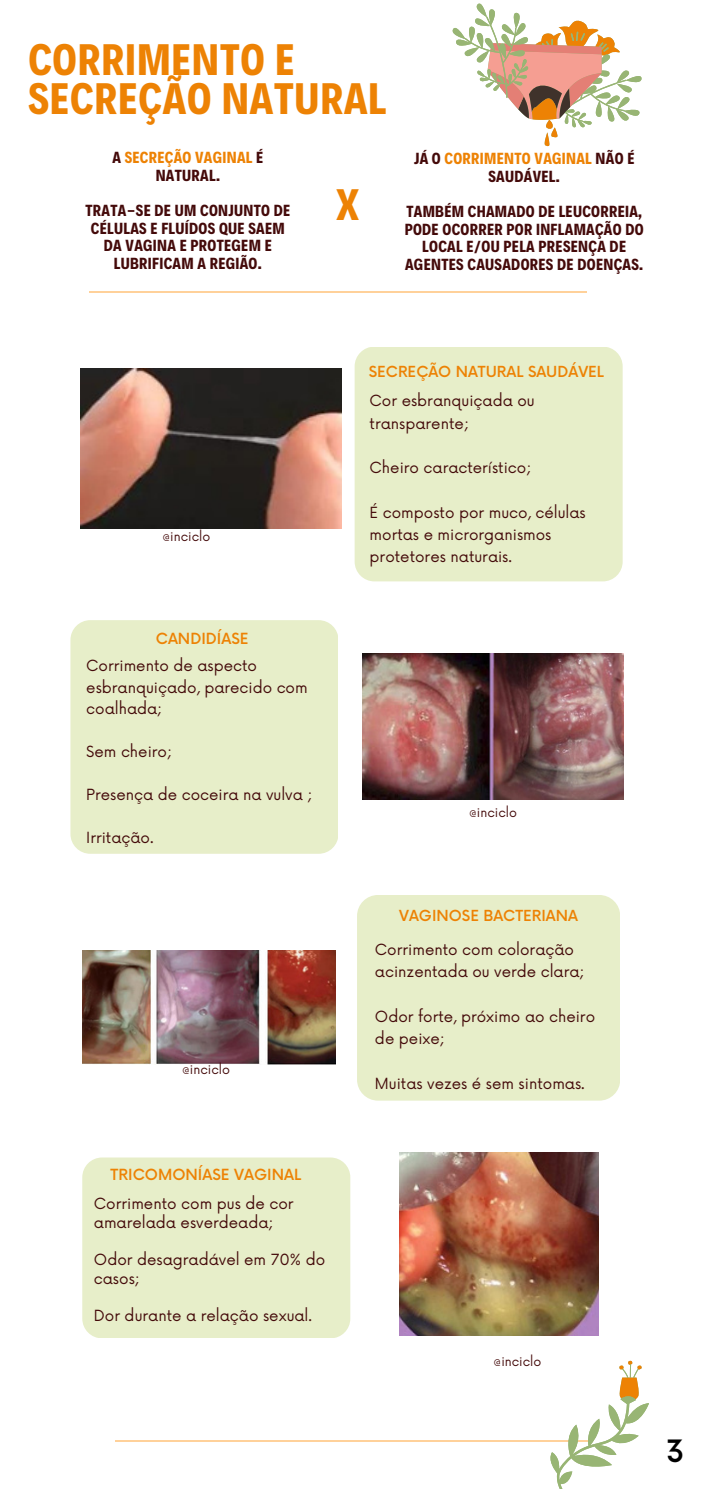
<style>
.page{position:relative;width:702px;height:1489px;background:#fff}
.page>*{position:absolute;margin:0;border:0;box-sizing:border-box;transform-origin:0 0}
.t1{font:700 44.5px/39.5px "Decalotype";letter-spacing:.02em;color:#ed8204}
.t2{font:500 30px "Now";color:#000}
.t3{font:700 16.25px/17.5px "Decalotype";letter-spacing:.02em;color:#440a0a;text-align:center}
.t4{font:700 16.25px/17.5px "Decalotype";letter-spacing:.02em;color:#ed8204;text-align:center}
.t5{font:15px/22.2px "Now";color:#440a0a}
.t6{font:500 15px "Now";color:#ed8204}
.t7{font:12.5px "Now";color:#440a0a}
.s1{color:#440a0a}
</style>
<div class="page">
<hr style="left:90px;top:291px;width:497px;height:2px;background:#ffd19a">
<svg style="left:452px;top:3px;width:189px;height:144px"></svg>
<hr style="left:115px;top:1440px;width:474px;height:2px;background:#ffd19a">
<svg style="left:550px;top:1360px;width:98px;height:129px"></svg>
<img style="left:82px;top:950px;width:253px;height:114px">
<div style="left:357px;top:895px;width:262px;height:205px;background:#e7eec9;border-radius:21px"></div>
<img style="left:399px;top:1152px;width:199px;height:184px">
<div style="left:82px;top:1157px;width:268px;height:181px;background:#e7eec9;border-radius:20px"></div>
<img style="left:362px;top:653px;width:261px;height:146px">
<div style="left:70px;top:620px;width:268px;height:234px;background:#e7eec9;border-radius:20px"></div>
<div style="left:354px;top:347px;width:268px;height:234px;background:#e7eec9;border-radius:20px"></div>
<img style="left:81px;top:369px;width:260px;height:159px">
<h1 class="t1" style="left:28px;top:37px;width:359px">CORRIMENTO E<br>SECREÇÃO NATURAL</h1>
<p class="t4" style="left:112px;top:148px;width:152px"><span class="s1">A</span> SECREÇÃO VAGINAL <span class="s1">É<br>NATURAL.</span></p>
<h2 class="t3" style="left:85px;top:201px;width:206px">TRATA-SE DE UM CONJUNTO DE<br>CÉLULAS E FLUÍDOS QUE SAEM<br>DA VAGINA E PROTEGEM E<br>LUBRIFICAM A REGIÃO.</h2>
<p class="t1" style="left:336px;top:182px;width:25px">X</p>
<h3 class="t4" style="left:414px;top:149px;width:222px"><span class="s1">JÁ O</span> CORRIMENTO VAGINAL <span class="s1">NÃO É<br>SAUDÁVEL.</span></h3>
<h3 class="t3" style="left:404px;top:201px;width:240px">TAMBÉM CHAMADO DE LEUCORREIA,<br>PODE OCORRER POR INFLAMAÇÃO DO<br>LOCAL E/OU PELA PRESENÇA DE<br>AGENTES CAUSADORES DE DOENÇAS.</h3>
<h2 class="t7" style="left:162px;top:529px;width:49px">@inciclo</h2>
<h3 class="t6" style="left:156px;top:631px;width:94px">CANDIDÍASE</h3>
<h3 class="t5" style="left:86px;top:656px;width:223px;line-height:21.5px">Corrimento de aspecto esbranquiçado, parecido com coalhada;</h3>
<h3 class="t5" style="left:86px;top:741px;width:87px">Sem cheiro;</h3>
<h3 class="t5" style="left:86px;top:784px;width:227px">Presença de coceira na vulva ;</h3>
<p class="t5" style="left:86px;top:827px;width:69px">Irritação.</p>
<p class="t7" style="left:182px;top:1063px;width:49px">@inciclo</p>
<h3 class="t6" style="left:111px;top:1166px;width:192px">TRICOMONÍASE VAGINAL</h3>
<h2 class="t5" style="left:94px;top:1195px;width:201px;line-height:18.8px">Corrimento com pus de cor amarelada esverdeada;</h2>
<h3 class="t5" style="left:94px;top:1251px;width:233px;line-height:18.8px">Odor desagradável em 70% do casos;</h3>
<h3 class="t5" style="left:94px;top:1305px;width:219px">Dor durante a relação sexual.</h3>
<h2 class="t6" style="left:368px;top:364px;width:236px">SECREÇÃO NATURAL SAUDÁVEL</h2>
<h3 class="t5" style="left:369px;top:390px;width:166px">Cor esbranquiçada ou transparente;</h3>
<h3 class="t5" style="left:369px;top:457px;width:163px">Cheiro característico;</h3>
<h3 class="t5" style="left:369px;top:502px;width:217px">É composto por muco, células mortas e microrganismos protetores naturais.</h3>
<p class="t7" style="left:469px;top:806px;width:49px">@inciclo</p>
<p class="t6" style="left:399px;top:907px;width:180px">VAGINOSE BACTERIANA</p>
<h2 class="t5" style="left:375px;top:939px;width:211px">Corrimento com coloração acinzentada ou verde clara;</h2>
<h2 class="t5" style="left:375px;top:1006px;width:221px">Odor forte, próximo ao cheiro de peixe;</h2>
<p class="t5" style="left:375px;top:1073px;width:211px">Muitas vezes é sem sintomas.</p>
<p class="t7" style="left:493px;top:1354px;width:49px">@inciclo</p>
<p class="t2" style="left:665px;top:1435px;width:20px">3</p>
</div>
